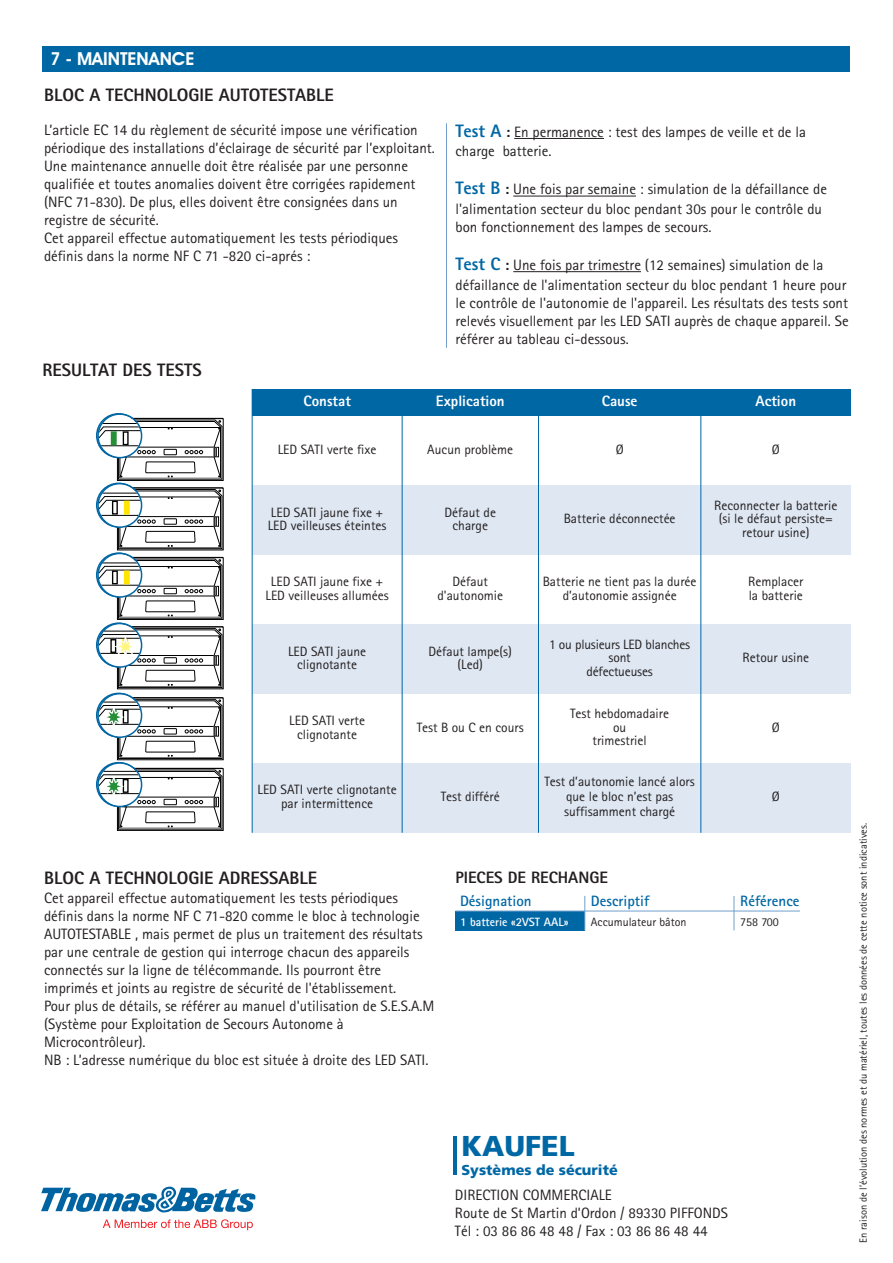
<style>
.page{position:relative;width:893px;height:1263px;background:#fff}
.page>*{position:absolute;margin:0;border:0;box-sizing:border-box;transform-origin:0 0}
.t1{font:900 28.65px "Frutiger LT Std";color:#0067a5}
.t2{font:800 18px "Rotis Sans Serif";color:#231f20}
.t3{font:600 18px "Avant Garde IT Cby BT";color:#fff}
.t4{font:800 16.5px "Rotis Sans Serif";color:#231f20}
.t5{font:15px/18px "Rotis Sans Serif";color:#231f20}
.t6{font:700 15px "Rotis Sans Serif";color:#0067a5}
.t7{font:800 15px "Rotis Sans Serif";color:#fff}
.t8{font:900 14.4px "Frutiger LT Std";color:#0067a5}
.t9{font:13.5px/13.5px "Rotis Sans Serif";color:#231f20;text-align:center}
.t10{font:12px "Rotis Sans Serif";color:#231f20}
.t11{font:700 12px "Rotis Sans Serif";color:#fff}
.t12{font:10.5px "Rotis Sans Serif";color:#231f20}
.s1{font-weight:800;font-size:18px;color:#0067a5}
.s2{font-weight:800}
</style>
<div class="page">
<div style="left:455px;top:911px;width:130px;height:19px;background:#0067a5"></div>
<hr style="left:584px;top:896px;width:1px;height:34px;background:#719fcb">
<hr style="left:734px;top:896px;width:1px;height:34px;background:#719fcb">
<hr style="left:455px;top:911px;width:345px;height:1px;background:#719fcb">
<hr style="left:453px;top:1136px;width:4px;height:39px;background:#0067a5">
<div style="left:43px;top:46px;width:807px;height:26px;background:#0067a5"></div>
<hr style="left:514px;top:138px;width:90px;height:1px;background:#231f20">
<hr style="left:513px;top:196px;width:123px;height:1px;background:#231f20">
<hr style="left:513px;top:271px;width:128px;height:1px;background:#231f20">
<div style="left:252px;top:389px;width:150px;height:27px;background:#0067a5"></div>
<div style="left:402px;top:389px;width:136px;height:27px;background:#0067a5"></div>
<div style="left:538px;top:389px;width:163px;height:27px;background:#0067a5"></div>
<div style="left:701px;top:389px;width:149px;height:27px;background:#0067a5"></div>
<div style="left:252px;top:485px;width:150px;height:70px;background:#dee7f2"></div>
<div style="left:402px;top:485px;width:136px;height:70px;background:#dee7f2"></div>
<div style="left:538px;top:485px;width:163px;height:70px;background:#dee7f2"></div>
<div style="left:701px;top:485px;width:149px;height:70px;background:#dee7f2"></div>
<div style="left:252px;top:624px;width:150px;height:70px;background:#dee7f2"></div>
<div style="left:402px;top:624px;width:136px;height:70px;background:#dee7f2"></div>
<div style="left:538px;top:624px;width:163px;height:70px;background:#dee7f2"></div>
<div style="left:701px;top:624px;width:149px;height:70px;background:#dee7f2"></div>
<div style="left:252px;top:763px;width:150px;height:70px;background:#dee7f2"></div>
<div style="left:402px;top:763px;width:136px;height:70px;background:#dee7f2"></div>
<div style="left:538px;top:763px;width:163px;height:70px;background:#dee7f2"></div>
<div style="left:701px;top:763px;width:149px;height:70px;background:#dee7f2"></div>
<hr style="left:252px;top:389px;width:1px;height:444px;background:#0067a5">
<hr style="left:402px;top:389px;width:1px;height:444px;background:#0067a5">
<hr style="left:538px;top:389px;width:1px;height:444px;background:#0067a5">
<hr style="left:700px;top:389px;width:1px;height:444px;background:#0067a5">
<hr style="left:446px;top:123px;width:1px;height:225px;background:#719fcb">
<svg style="left:41px;top:1187px;width:214px;height:25px"></svg>
<svg style="left:103px;top:1219px;width:150px;height:11px"></svg>
<svg style="left:96px;top:413px;width:127px;height:416px"></svg>
<p class="t3" style="left:50px;top:52px;width:146px">7 - MAINTENANCE</p>
<p class="t2" style="left:44px;top:89px;width:291px">BLOC A TECHNOLOGIE AUTOTESTABLE</p>
<p class="t5" style="left:44px;top:122px;width:392px">L’article EC 14 du règlement de sécurité impose une vérification périodique des installations d’éclairage de sécurité par l’exploitant.<br>Une maintenance annuelle doit être réalisée par une personne qualifiée et toutes anomalies doivent être corrigées rapidement (NFC 71-830). De plus, elles doivent être consignées dans un registre de sécurité.<br>Cet appareil effectue automatiquement les tests périodiques définis dans la norme NF C 71 -820 ci-aprés :</p>
<p class="t5" style="left:455px;top:123px;width:352px;line-height:19.5px"><span class="s1">Test A</span> <span class="s2">:</span> En permanence : test des lampes de veille et de la charge batterie.</p>
<p class="t5" style="left:455px;top:181px;width:373px;line-height:19.5px"><span class="s1">Test B</span> <span class="s2">:</span> Une fois par semaine : simulation de la défaillance de l'alimentation secteur du bloc pendant 30s pour le contrôle du</p>
<p class="t5" style="left:455px;top:219px;width:257px">bon fonctionnement des lampes de secours.</p>
<p class="t5" style="left:455px;top:257px;width:392px;line-height:19.5px"><span class="s1">Test C</span> <span class="s2">:</span> Une fois par trimestre (12 semaines) simulation de la défaillance de l'alimentation secteur du bloc pendant 1 heure pour</p>
<p class="t5" style="left:455px;top:295px;width:395px;text-align:justify">le contrôle de l'autonomie de l'appareil. Les résultats des tests sont relevés visuellement par les LED SATI auprès de chaque appareil. Se référer au tableau ci-dessous.</p>
<p class="t2" style="left:43px;top:363px;width:161px">RESULTAT DES TESTS</p>
<p class="t7" style="left:303px;top:396px;width:49px">Constat</p>
<p class="t7" style="left:436px;top:396px;width:70px">Explication</p>
<p class="t7" style="left:602px;top:396px;width:37px">Cause</p>
<p class="t7" style="left:756px;top:396px;width:42px">Action</p>
<p class="t9" style="left:278px;top:444px;width:100px">LED SATI verte fixe</p>
<p class="t9" style="left:427px;top:444px;width:87px">Aucun problème</p>
<p class="t9" style="left:616px;top:444px;width:10px">Ø</p>
<p class="t9" style="left:772px;top:444px;width:10px">Ø</p>
<p class="t9" style="left:268px;top:507px;width:120px;text-align:left">LED SATI jaune fixe +<br>LED veilleuses éteintes</p>
<p class="t9" style="left:445px;top:507px;width:53px">Défaut de charge</p>
<p class="t9" style="left:564px;top:513px;width:113px">Batterie déconnectée</p>
<p class="t9" style="left:714px;top:500px;width:125px">Reconnecter la batterie (si le défaut persiste= retour usine)</p>
<p class="t9" style="left:266px;top:576px;width:125px">LED SATI jaune fixe +<br>LED veilleuses allumées</p>
<p class="t9" style="left:437px;top:576px;width:67px">Défaut d'autonomie</p>
<p class="t9" style="left:543px;top:576px;width:155px">Batterie ne tient pas la durée d’autonomie assignée</p>
<p class="t9" style="left:748px;top:576px;width:57px;text-align:left">Remplacer la batterie</p>
<p class="t9" style="left:288px;top:646px;width:80px">LED SATI jaune clignotante</p>
<p class="t9" style="left:429px;top:646px;width:85px">Défaut lampe(s) (Led)</p>
<p class="t9" style="left:549px;top:639px;width:143px">1 ou plusieurs LED blanches sont<br>défectueuses</p>
<p class="t9" style="left:289px;top:715px;width:77px">LED SATI verte clignotante</p>
<p class="t9" style="left:417px;top:722px;width:108px">Test B ou C en cours</p>
<p class="t9" style="left:258px;top:784px;width:141px">LED SATI verte clignotante par intermittence</p>
<p class="t9" style="left:441px;top:791px;width:60px">Test différé</p>
<p class="t9" style="left:570px;top:708px;width:100px">Test hebdomadaire ou<br>trimestriel</p>
<p class="t9" style="left:545px;top:775px;width:152px;line-height:15px">Test d’autonomie lancé alors que le bloc n’est pas suffisamment chargé</p>
<p class="t9" style="left:743px;top:652px;width:68px">Retour usine</p>
<p class="t9" style="left:772px;top:722px;width:10px">Ø</p>
<p class="t9" style="left:772px;top:791px;width:10px">Ø</p>
<p class="t2" style="left:44px;top:871px;width:275px">BLOC A TECHNOLOGIE ADRESSABLE</p>
<p class="t5" style="left:44px;top:891px;width:392px">Cet appareil effectue automatiquement les tests périodiques définis dans la norme NF C 71-820 comme le bloc à technologie AUTOTESTABLE , mais permet de plus un traitement des résultats par une centrale de gestion qui interroge chacun des appareils connectés sur la ligne de télécommande. Ils pourront être imprimés et joints au registre de sécurité de l'établissement.<br>Pour plus de détails, se référer au manuel d'utilisation de S.E.S.A.M (Système pour Exploitation de Secours Autonome à Microcontrôleur).<br>NB : L’adresse numérique du bloc est située à droite des LED SATI.</p>
<p class="t4" style="left:455px;top:871px;width:154px">PIECES DE RECHANGE</p>
<p class="t6" style="left:460px;top:896px;width:73px">Désignation</p>
<p class="t6" style="left:591px;top:896px;width:60px">Descriptif</p>
<p class="t6" style="left:740px;top:896px;width:61px">Référence</p>
<p class="t11" style="left:460px;top:917px;width:110px">1 batterie «2VST AAL»</p>
<p class="t10" style="left:591px;top:917px;width:97px">Accumulateur bâton</p>
<p class="t10" style="left:740px;top:917px;width:40px">758 700</p>
<h1 class="t1" style="left:461px;top:1134px;width:115px">KAUFEL</h1>
<p class="t8" style="left:461px;top:1164px;width:158px">Systèmes de sécurité</p>
<p class="t5" style="left:455px;top:1187px;width:274px">DIRECTION COMMERCIALE<br>Route de St Martin d’Ordon / 89330 PIFFONDS<br>Tél : 03 86 86 48 48 / Fax : 03 86 86 48 44</p>
<p class="t12" style="left:859px;top:1242px;width:421px;rotate:-90deg">En raison de l’évolution des normes et du matériel, toutes les données de cette notice sont indicatives.</p>
</div>
